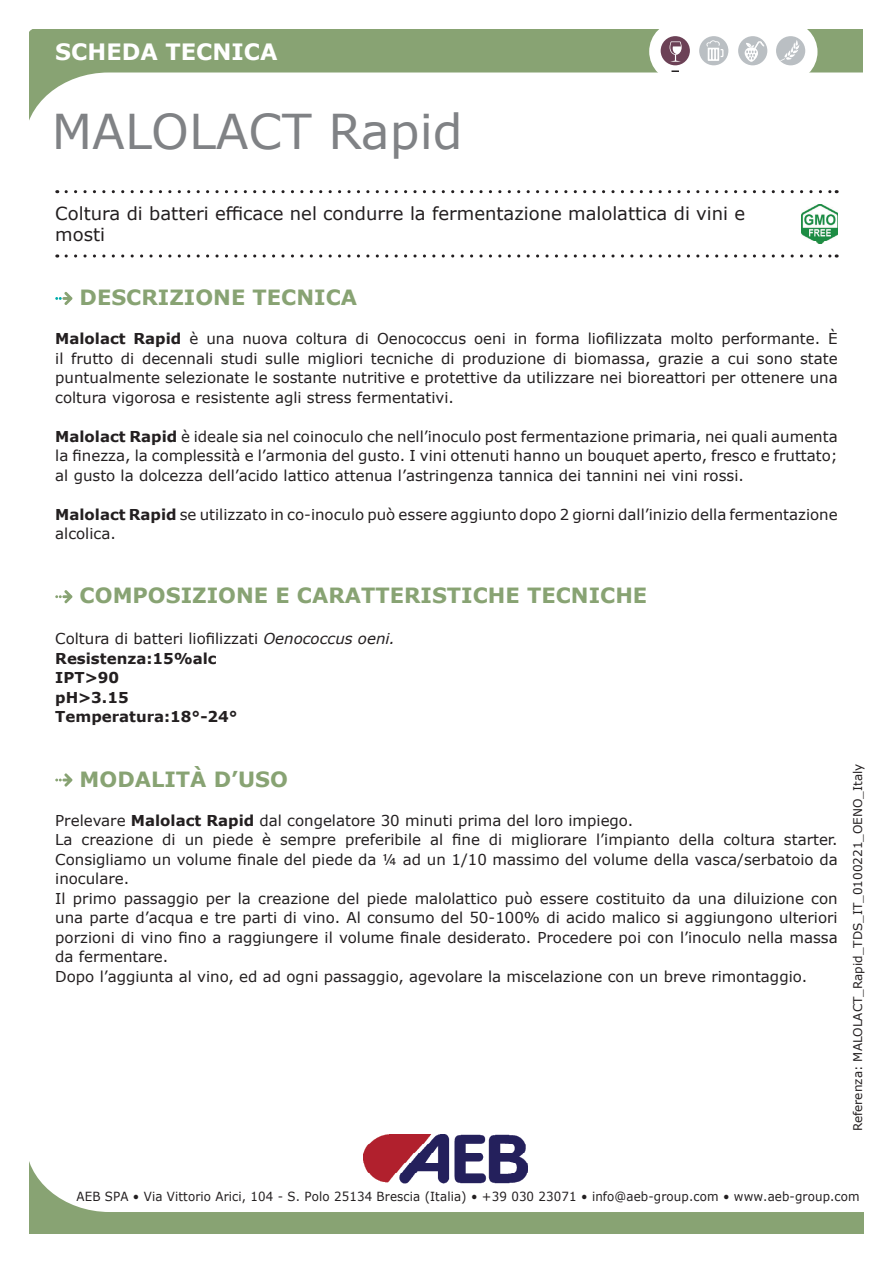
<style>
.page{position:relative;width:893px;height:1263px;background:#fff}
.page>*{position:absolute;margin:0;border:0;box-sizing:border-box;transform-origin:0 0}
.t1{font:48px "Verdana";color:#808285}
.t2{font:700 22.5px "Verdana";color:#fff}
.t3{font:700 21px "Verdana";color:#88a373}
.t4{font:18px/21.6px "Verdana";color:#231f20}
.t5{font:15px/19.5px "Verdana";color:#231f20;text-align:justify}
.t6{font:700 15px/19.5px "Verdana";color:#231f20}
.t7{font:12.6px "Verdana";letter-spacing:.01em;color:#231f20;scale:.94 1}
.t8{font:12px "Verdana";color:#231f20}
.s1{font-weight:700}
.s2{font-weight:400}
.s3{font-weight:400;font-style:italic}
</style>
<div class="page">
<svg style="left:30px;top:1164px;width:834px;height:69px"></svg>
<svg style="left:66px;top:190px;width:771px;height:3px"></svg>
<svg style="left:66px;top:254px;width:771px;height:4px"></svg>
<svg style="left:29px;top:30px;width:834px;height:91px"></svg>
<svg style="left:649px;top:21px;width:167px;height:61px"></svg>
<div style="left:650px;top:22px;width:167px;height:60px;background:#fff;border-radius:30px"></div>
<svg style="left:671px;top:70px;width:8px;height:2px"></svg>
<div style="left:776px;top:36px;width:29px;height:29px;background:#babfc3;border-radius:50%"></div>
<svg style="left:780px;top:40px;width:20px;height:21px"></svg>
<div style="left:738px;top:36px;width:29px;height:29px;background:#babfc3;border-radius:50%"></div>
<div style="left:661px;top:36px;width:29px;height:29px;background:#6c4156;border-radius:50%"></div>
<div style="left:699px;top:36px;width:29px;height:29px;background:#babfc3;border-radius:50%"></div>
<svg style="left:706px;top:40px;width:17px;height:21px"></svg>
<svg style="left:670px;top:41px;width:12px;height:21px"></svg>
<svg style="left:745px;top:41px;width:20px;height:21px"></svg>
<img style="left:363px;top:1134px;width:165px;height:49px">
<img style="left:802px;top:204px;width:36px;height:39px">
<svg style="left:55px;top:292px;width:17px;height:13px"></svg>
<svg style="left:55px;top:590px;width:17px;height:13px"></svg>
<svg style="left:55px;top:773px;width:17px;height:13px"></svg>
<h2 class="t2" style="left:55px;top:36px;width:224px">SCHEDA TECNICA</h2>
<h1 class="t1" style="left:52px;top:99px;width:413px">MALOLACT Rapid</h1>
<p class="t4" style="left:55px;top:202px;width:691px">Coltura di batteri efficace nel condurre la fermentazione malolattica di vini e mosti</p>
<h3 class="t3" style="left:80px;top:282px;width:279px">DESCRIZIONE TECNICA</h3>
<p class="t5" style="left:55px;top:329px;width:784px"><span class="s1">Malolact Rapid</span> è una nuova coltura di Oenococcus oeni in forma liofilizzata molto performante. È il frutto di decennali studi sulle migliori tecniche di produzione di biomassa, grazie a cui sono state puntualmente selezionate le sostante nutritive e protettive da utilizzare nei bioreattori per ottenere una coltura vigorosa e resistente agli stress fermentativi.</p>
<p class="t5" style="left:55px;top:426px;width:784px"><span class="s1">Malolact Rapid</span> è ideale sia nel coinoculo che nell’inoculo post fermentazione primaria, nei quali aumenta la finezza, la complessità e l’armonia del gusto. I vini ottenuti hanno un bouquet aperto, fresco e fruttato; al gusto la dolcezza dell’acido lattico attenua l’astringenza tannica dei tannini nei vini rossi.</p>
<p class="t5" style="left:55px;top:504px;width:784px"><span class="s1">Malolact Rapid</span> se utilizzato in co-inoculo può essere aggiunto dopo 2 giorni dall’inizio della fermentazione alcolica.</p>
<h3 class="t3" style="left:80px;top:581px;width:569px">COMPOSIZIONE E CARATTERISTICHE TECNICHE</h3>
<p class="t6" style="left:55px;top:629px;width:341px"><span class="s2">Coltura di batteri liofilizzati</span> <span class="s3">Oenococcus oeni.<br></span>Resistenza:15%alc<br>IPT&gt;90<br>pH&gt;3.15<br>Temperatura:18°-24°</p>
<h3 class="t3" style="left:80px;top:764px;width:210px">MODALITÀ D’USO</h3>
<p class="t5" style="left:55px;top:810px;width:784px;text-align:left">Prelevare <span class="s1">Malolact Rapid</span> dal congelatore 30 minuti prima del loro impiego.<br>La creazione di un piede è sempre preferibile al fine di migliorare l’impianto della coltura starter.<br>Consigliamo un volume finale del piede da ¼ ad un 1/10 massimo del volume della vasca/serbatoio da inoculare.<br>Il primo passaggio per la creazione del piede malolattico può essere costituito da una diluizione con una parte d’acqua e tre parti di vino. Al consumo del 50-100% di acido malico si aggiungono ulteriori porzioni di vino fino a raggiungere il volume finale desiderato. Procedere poi con l’inoculo nella massa da fermentare.<br>Dopo l’aggiunta al vino, ed ad ogni passaggio, agevolare la miscelazione con un breve rimontaggio.</p>
<p class="t8" style="left:850px;top:1131px;width:369px;rotate:-90deg">Referenza: MALOLACT_Rapid_TDS_IT_0100221_OENO_Italy</p>
<p class="t7" style="left:77px;top:1187px;width:835px">AEB SPA • Via Vittorio Arici, 104 - S. Polo 25134 Brescia (Italia) • +39 030 23071 • info@aeb-group.com • www.aeb-group.com</p>
</div>
